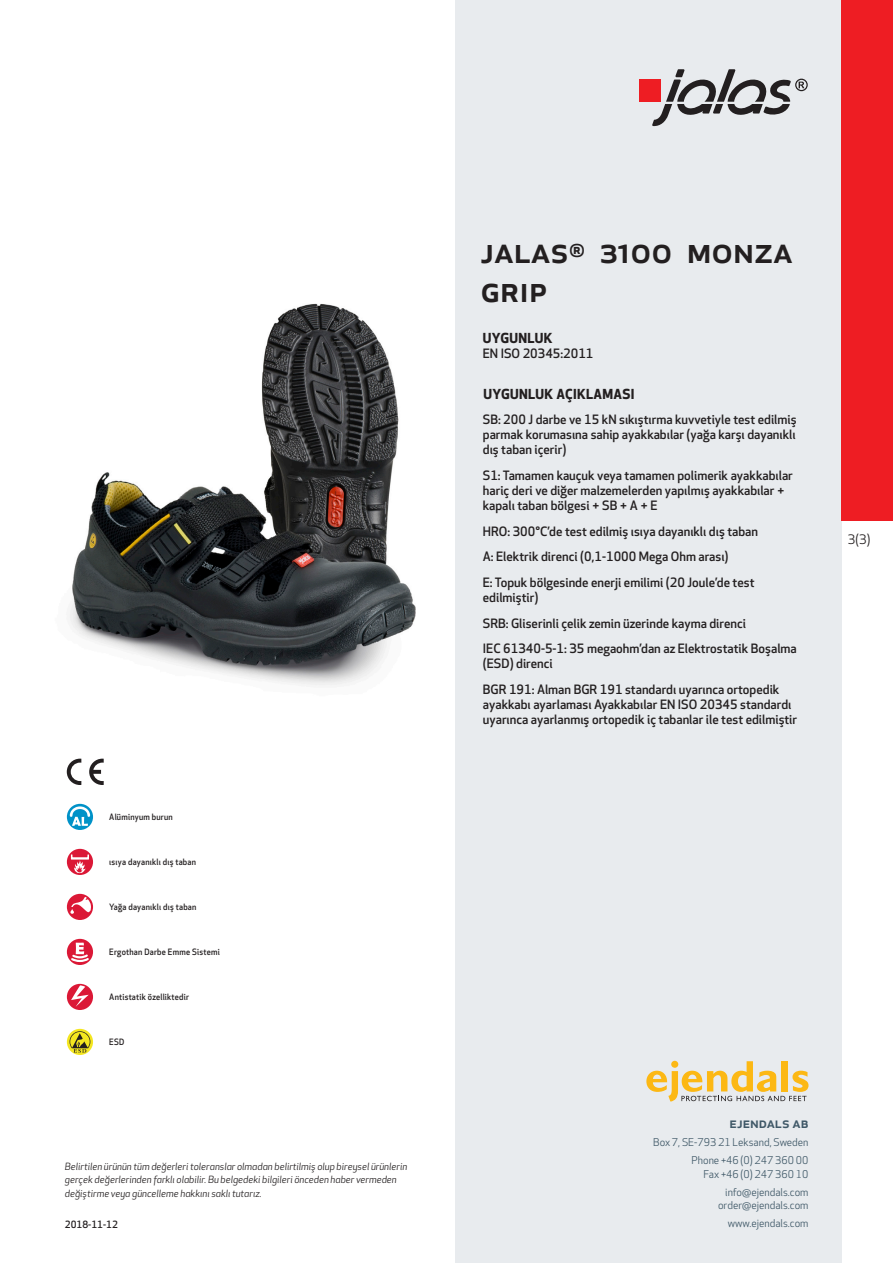
<style>
.page{position:relative;width:893px;height:1263px;background:#fff}
.page>*{position:absolute;margin:0;border:0;box-sizing:border-box;transform-origin:0 0}
.prodname{font:500 36px/39px "Apex New";color:#231f20}
.t1{font:500 15px "Apex New";color:#405968}
.Funktion_body{font:700 13.5px "Apex New";letter-spacing:.025em;color:#231f20}
.t2{font:12.75px "Apex New";color:#231f20}
.Funktion_body-2{font:500 12.6px/15px "Apex New";color:#231f20}
.t3{font:10.5px/18px "Apex New";color:#405968;text-align:right}
.t4{font:italic 9.75px/13.5px "Apex New";color:#231f20}
.t5{font:500 9.75px "Apex New";color:#231f20}
.Artikel{font:500 8.55px "Apex New";letter-spacing:.025em;color:#231f20;scale:.95 1}
</style>
<div class="page">
<div style="left:455px;top:0;width:387px;height:1263px;background:#e8ebee"></div>
<svg style="left:646px;top:1061px;width:162px;height:40px"></svg>
<img style="left:69px;top:303px;width:346px;height:383px">
<div style="left:842px;top:0;width:51px;height:520px;background:#ee1d23"></div>
<svg style="left:67px;top:804px;width:26px;height:26px"></svg>
<svg style="left:70px;top:806px;width:20px;height:20px"></svg>
<div style="left:67px;top:849px;width:26px;height:26px;background:#db1836;border-radius:50%"></div>
<svg style="left:71px;top:854px;width:18px;height:19px"></svg>
<div style="left:67px;top:894px;width:26px;height:26px;background:#db1836;border-radius:50%"></div>
<svg style="left:70px;top:897px;width:21px;height:17px"></svg>
<svg style="left:67px;top:939px;width:26px;height:26px"></svg>
<svg style="left:69px;top:943px;width:22px;height:20px"></svg>
<div style="left:67px;top:984px;width:26px;height:26px;background:#db1836;border-radius:50%"></div>
<svg style="left:71px;top:985px;width:18px;height:22px"></svg>
<svg style="left:67px;top:1029px;width:26px;height:26px"></svg>
<svg style="left:70px;top:1031px;width:20px;height:22px"></svg>
<svg style="left:89px;top:759px;width:15px;height:26px"></svg>
<svg style="left:67px;top:759px;width:14px;height:26px"></svg>
<div style="left:639px;top:80px;width:22px;height:22px;background:#ee1d23"></div>
<svg style="left:652px;top:69px;width:156px;height:57px"></svg>
<p class="Artikel" style="left:109px;top:811px;width:68px">Alüminyum burun</p>
<p class="Artikel" style="left:109px;top:856px;width:93px">ısıya dayanıklı dış taban</p>
<p class="Artikel" style="left:109px;top:901px;width:93px">Yağa dayanıklı dış taban</p>
<p class="Artikel" style="left:109px;top:946px;width:118px">Ergothan Darbe Emme Sistemi</p>
<p class="Artikel" style="left:109px;top:991px;width:85px">Antistatik özelliktedir</p>
<p class="Artikel" style="left:109px;top:1036px;width:17px">ESD</p>
<p class="t4" style="left:65px;top:1159px;width:344px">Belirtilen ürünün tüm değerleri toleranslar olmadan belirtilmiş olup bireysel ürünlerin gerçek değerlerinden farklı olabilir. Bu belgedeki bilgileri önceden haber vermeden değiştirme veya güncelleme hakkını saklı tutarız.</p>
<p class="t5" style="left:65px;top:1218px;width:54px">2018-11-12</p>
<p class="prodname" style="left:480px;top:230px;width:312px">JALAS<sup>®</sup> 3100 Monza<br>Grip</p>
<p class="Funktion_body" style="left:483px;top:328px;width:71px">UYGUNLUK</p>
<p class="Funktion_body-2" style="left:483px;top:346px;width:112px">EN ISO 20345:2011</p>
<p class="Funktion_body" style="left:483px;top:384px;width:152px">UYGUNLUK AÇIKLAMASI</p>
<p class="Funktion_body-2" style="left:483px;top:412px;width:315px;text-align:justify">SB: 200 J darbe ve 15 kN sıkıştırma kuvvetiyle test edilmiş parmak korumasına sahip ayakkabılar (yağa karşı dayanıklı dış taban içerir)</p>
<p class="Funktion_body-2" style="left:483px;top:468px;width:311px">S1: Tamamen kauçuk veya tamamen polimerik ayakkabılar hariç deri ve diğer malzemelerden yapılmış ayakkabılar + kapalı taban bölgesi + SB + A + E</p>
<p class="Funktion_body-2" style="left:483px;top:523px;width:277px">HRO: 300°C’de test edilmiş ısıya dayanıklı dış taban</p>
<p class="Funktion_body-2" style="left:483px;top:549px;width:247px">A: Elektrik direnci (0,1-1000 Mega Ohm arası)</p>
<p class="Funktion_body-2" style="left:483px;top:575px;width:273px">E: Topuk bölgesinde enerji emilimi (20 Joule’de test edilmiştir)</p>
<p class="Funktion_body-2" style="left:483px;top:615px;width:265px">SRB: Gliserinli çelik zemin üzerinde kayma direnci</p>
<p class="Funktion_body-2" style="left:483px;top:641px;width:315px">IEC 61340-5-1: 35 megaohm’dan az Elektrostatik Boşalma (ESD) direnci</p>
<p class="Funktion_body-2" style="left:483px;top:682px;width:316px">BGR 191: Alman BGR 191 standardı uyarınca ortopedik ayakkabı ayarlaması Ayakkabılar EN ISO 20345 standardı uyarınca ayarlanmış ortopedik iç tabanlar ile test edilmiştir</p>
<p class="t2" style="left:848px;top:531px;width:24px">3(3)</p>
<p class="t1" style="left:729px;top:1113px;width:80px">ejendals ab</p>
<p class="t3" style="left:653px;top:1133px;width:157px">Box 7, SE-793 21 Leksand, Sweden<br>Phone +46 (0) 247 360 00</p>
<p class="t3" style="left:703px;top:1165px;width:107px">Fax +46 (0) 247 360 10 info@ejendals.com</p>
<p class="t3" style="left:718px;top:1196px;width:92px">order@ejendals.com</p>
<p class="t3" style="left:728px;top:1215px;width:82px">www.ejendals.com</p>
</div>
